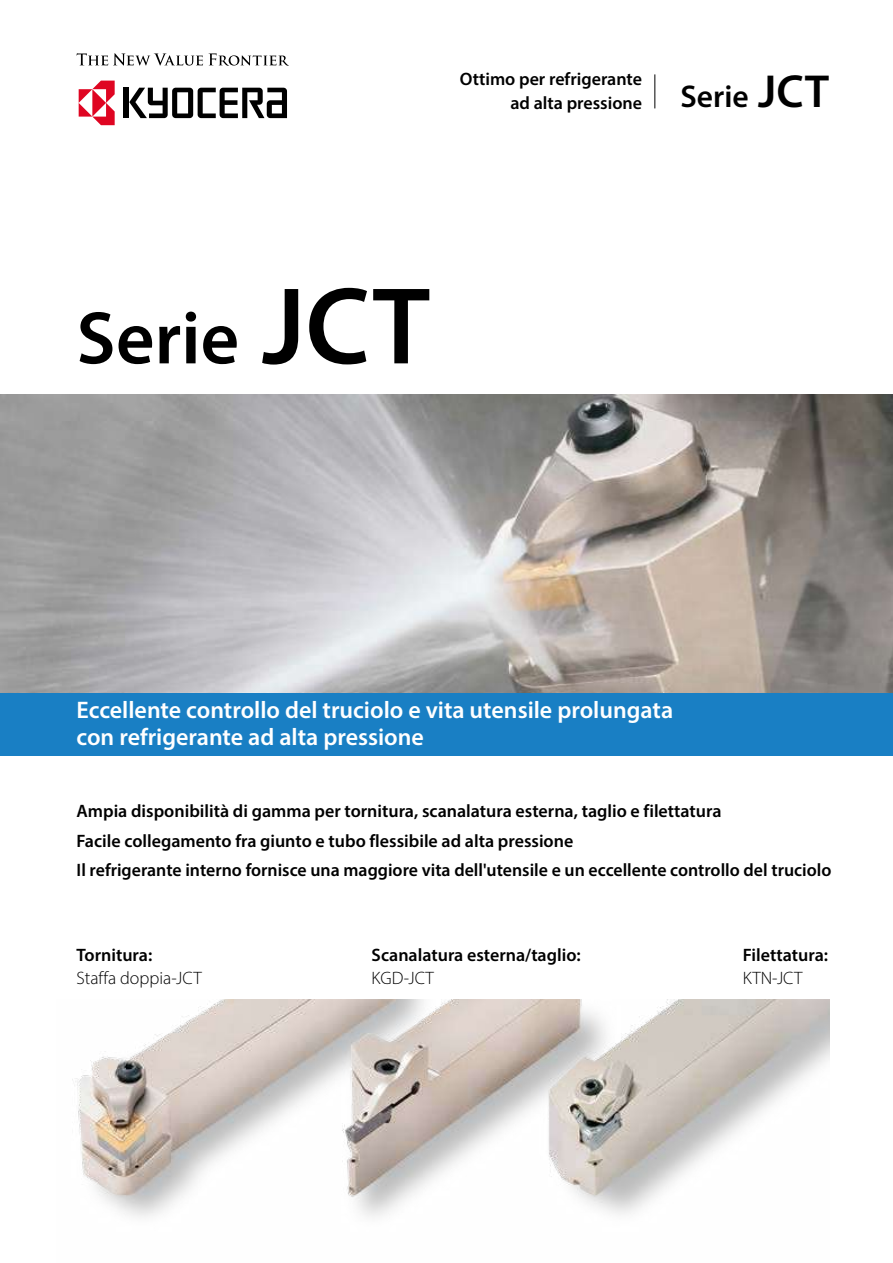
<style>
.page{position:relative;width:893px;height:1263px;background:#fff}
.page>*{position:absolute;margin:0;border:0;box-sizing:border-box;transform-origin:0 0}
.t1{font:600 75px "Myriad Pro";color:#000}
.t2{font:600 31.5px "Myriad Pro";color:#000}
.t3{font:600 24px/27px "Myriad Pro";color:#fff}
.t4{font:600 18px/29.5px "Myriad Pro";color:#000}
.t5{font:300 18px "Myriad Pro";color:#000}
.s1{font-size:46.5px}
.s2{font-size:110.25px}
</style>
<div class="page">
<div style="left:0;top:692px;width:893px;height:63px;background:#197fc4"></div>
<img style="left:0;top:394px;width:893px;height:298px">
<img style="left:72px;top:999px;width:757px;height:218px">
<svg style="left:77px;top:53px;width:126px;height:13px"></svg>
<svg style="left:209px;top:53px;width:80px;height:13px"></svg>
<div style="left:124px;top:88px;width:5px;height:30px;background:#000"></div>
<svg style="left:129px;top:88px;width:158px;height:30px"></svg>
<svg style="left:79px;top:81px;width:36px;height:44px"></svg>
<hr style="left:655px;top:74px;width:1px;height:34px;background:#000">
<p class="t4" style="left:460px;top:66px;width:184px;line-height:24px;text-align:right">Ottimo per refrigerante ad alta pressione</p>
<h2 class="t2" style="left:680px;top:76px;width:150px">Serie <span class="s1">JCT</span></h2>
<h1 class="t1" style="left:77px;top:290px;width:355px">Serie <span class="s2">JCT</span></h1>
<h3 class="t3" style="left:77px;top:696px;width:598px">Eccellente controllo del truciolo e vita utensile prolungata con refrigerante ad alta pressione</h3>
<p class="t4" style="left:77px;top:796px;width:756px">Ampia disponibilità di gamma per tornitura, scanalatura esterna, taglio e filettatura<br>Facile collegamento fra giunto e tubo flessibile ad alta pressione<br>Il refrigerante interno fornisce una maggiore vita dell'utensile e un eccellente controllo del truciolo</p>
<p class="t4" style="left:77px;top:939px;width:77px">Tornitura:</p>
<p class="t5" style="left:77px;top:967px;width:127px">Staffa doppia-JCT</p>
<p class="t4" style="left:372px;top:939px;width:211px">Scanalatura esterna/taglio:</p>
<p class="t5" style="left:372px;top:967px;width:64px">KGD-JCT</p>
<p class="t4" style="left:743px;top:939px;width:87px">Filettatura:</p>
<p class="t5" style="left:743px;top:967px;width:61px">KTN-JCT</p>
</div>
